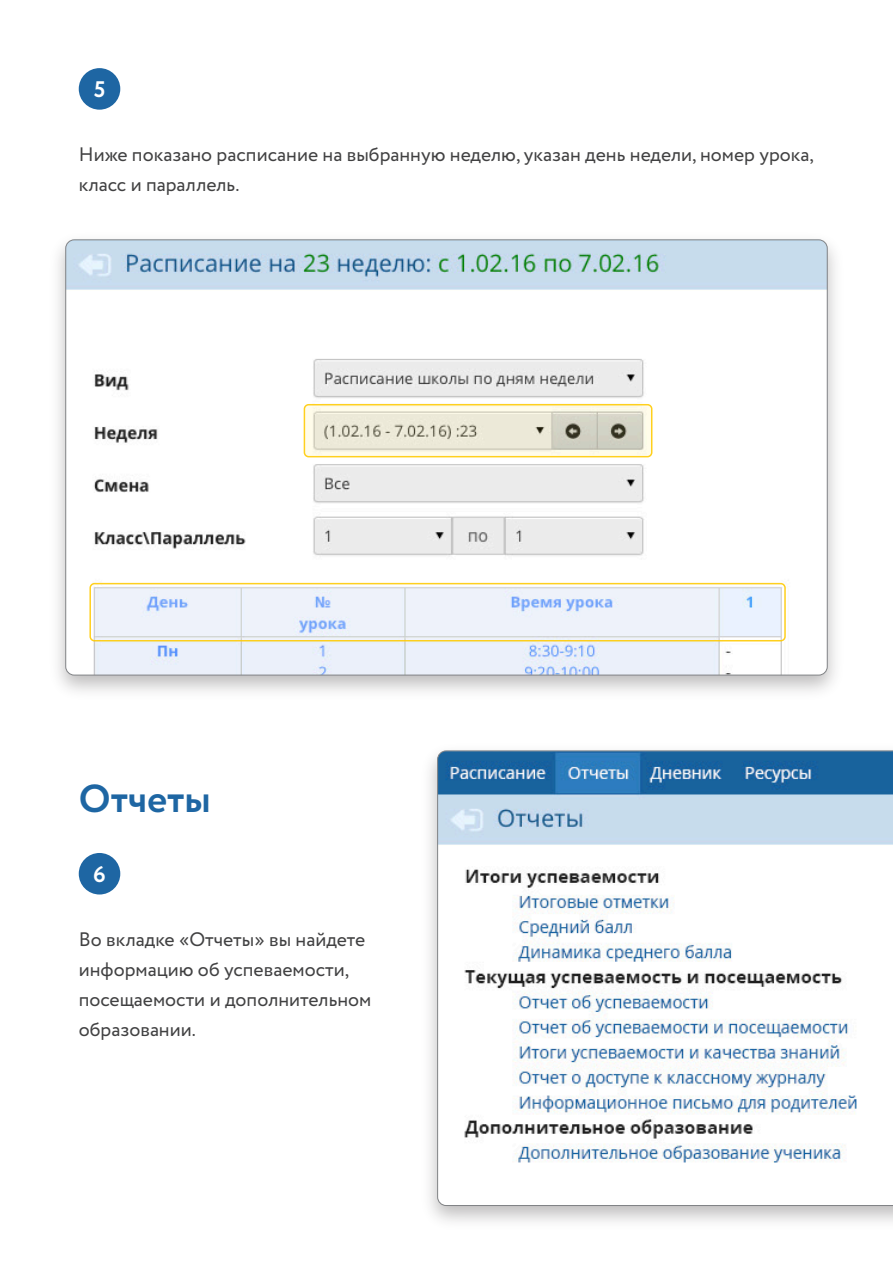
<style>
.page{position:relative;width:893px;height:1263px;background:#fff}
.page>*{position:absolute;margin:0;border:0;box-sizing:border-box;transform-origin:0 0}
.t1{font:700 39px "Circe";color:#1e66a3}
.t2{font:700 22.5px "Circe";color:#fff}
.t3{font:19.5px/30px "Circe";color:#414142}
</style>
<div class="page">
<img style="left:58px;top:68px;width:835px;height:1154px">
<img style="left:66px;top:240px;width:761px;height:435px">
<div style="left:79px;top:68px;width:41px;height:42px;background:#1e66a3;border-radius:50%"></div>
<svg style="left:90px;top:584px;width:695px;height:57px;background:#e8eef8"></svg>
<div style="left:89px;top:583px;width:697px;height:58px;border:2px solid #ffcb04;border-radius:4px"></div>
<svg style="left:304px;top:405px;width:348px;height:52px;background:#e1dfce"></svg>
<div style="left:304px;top:404px;width:348px;height:53px;border:2px solid #ffcb04;border-radius:4px"></div>
<p class="t2" style="left:94px;top:74px;width:13px">5</p>
<p class="t3" style="left:79px;top:140px;width:737px">Ниже показано расписание на выбранную неделю, указан день недели, номер урока, класс и параллель.</p>
<h1 class="t1" style="left:79px;top:772px;width:134px">Отчеты</h1>
<p class="t2" style="left:93px;top:859px;width:14px">6</p>
<p class="t3" style="left:79px;top:925px;width:294px">Во вкладке «Отчеты» вы найдете информацию об успеваемости, посещаемости и дополнительном образовании.</p>
</div>
